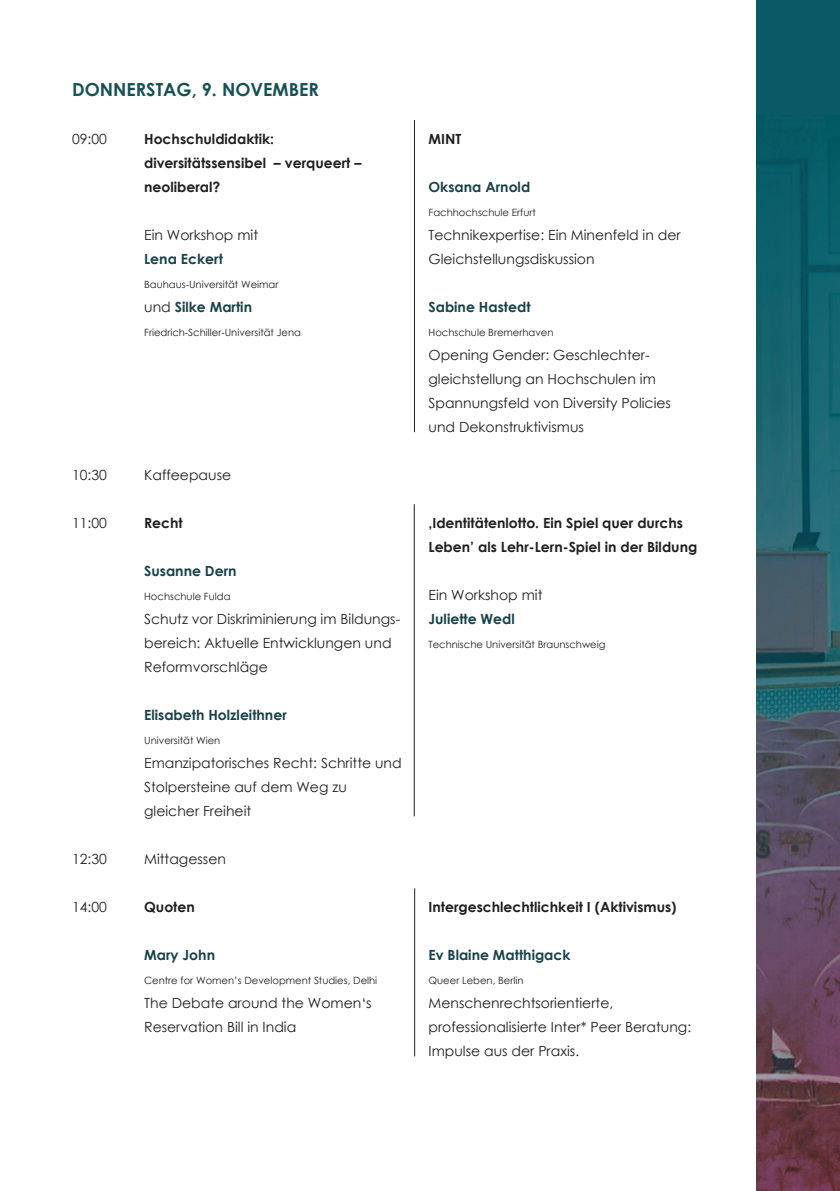
<style>
.page{position:relative;width:840px;height:1191px;background:#fff}
.page>*{position:absolute;margin:0;border:0;box-sizing:border-box;transform-origin:0 0}
.t1{font:700 18px "Century Gothic";color:#175156}
.t2{font:14px/24px "Century Gothic";color:#231f20}
.t3{font:700 14px/24px "Century Gothic";color:#231f20}
.t4{font:700 14px "Century Gothic";color:#19424b}
.t5{font:10px "Century Gothic";color:#231f20}
.s1{font-weight:400;color:#231f20}
</style>
<div class="page">
<img style="left:756px;top:0;width:83px;height:1191px">
<hr style="left:414px;top:120px;width:1px;height:312px;background:#231f20">
<hr style="left:413px;top:504px;width:1px;height:312px;background:#231f20">
<hr style="left:414px;top:888px;width:1px;height:168px;background:#231f20">
<p class="t1" style="left:72px;top:76px;width:248px">DONNERSTAG, 9. NOVEMBER</p>
<p class="t2" style="left:72px;top:127px;width:36px">09:00</p>
<p class="t3" style="left:144px;top:126px;width:131px">Hochschuldidaktik:</p>
<p class="t3" style="left:144px;top:150px;width:219px">diversitätssensibel – verqueert –</p>
<p class="t3" style="left:144px;top:174px;width:78px">neoliberal?</p>
<p class="t2" style="left:144px;top:223px;width:115px">Ein Workshop mit</p>
<p class="t4" style="left:144px;top:248px;width:80px">Lena Eckert</p>
<p class="t5" style="left:144px;top:277px;width:136px">Bauhaus-Universität Weimar</p>
<p class="t4" style="left:144px;top:296px;width:109px"><span class="s1">und</span> Silke Martin</p>
<p class="t5" style="left:144px;top:325px;width:158px">Friedrich-Schiller-Universität Jena</p>
<p class="t2" style="left:72px;top:463px;width:36px">10:30</p>
<p class="t2" style="left:144px;top:463px;width:88px">Kaffeepause</p>
<p class="t2" style="left:72px;top:511px;width:36px">11:00</p>
<p class="t3" style="left:144px;top:510px;width:40px">Recht</p>
<p class="t4" style="left:144px;top:560px;width:94px">Susanne Dern</p>
<p class="t5" style="left:144px;top:589px;width:88px">Hochschule Fulda</p>
<p class="t2" style="left:144px;top:607px;width:257px">Schutz vor Diskriminierung im Bildungs-</p>
<p class="t2" style="left:144px;top:631px;width:249px">bereich: Aktuelle Entwicklungen und</p>
<p class="t2" style="left:144px;top:655px;width:125px">Reformvorschläge</p>
<p class="t4" style="left:144px;top:704px;width:144px">Elisabeth Holzleithner</p>
<p class="t5" style="left:144px;top:733px;width:78px">Universität Wien</p>
<p class="t2" style="left:144px;top:751px;width:259px">Emanzipatorisches Recht: Schritte und</p>
<p class="t2" style="left:144px;top:775px;width:204px">Stolpersteine auf dem Weg zu</p>
<p class="t2" style="left:144px;top:799px;width:109px">gleicher Freiheit</p>
<p class="t2" style="left:72px;top:847px;width:36px">12:30</p>
<p class="t2" style="left:144px;top:847px;width:83px">Mittagessen</p>
<p class="t2" style="left:72px;top:895px;width:36px">14:00</p>
<p class="t3" style="left:144px;top:894px;width:52px">Quoten</p>
<p class="t4" style="left:144px;top:944px;width:72px">Mary John</p>
<p class="t5" style="left:144px;top:973px;width:234px">Centre for Women’s Development Studies, Delhi</p>
<p class="t2" style="left:144px;top:991px;width:229px">The Debate around the Women‘s</p>
<p class="t2" style="left:144px;top:1015px;width:153px">Reservation Bill in India</p>
<p class="t3" style="left:428px;top:126px;width:34px">MINT</p>
<p class="t4" style="left:428px;top:176px;width:103px">Oksana Arnold</p>
<p class="t5" style="left:428px;top:205px;width:109px">Fachhochschule Erfurt</p>
<p class="t2" style="left:428px;top:223px;width:253px">Technikexpertise: Ein Minenfeld in der<br>Gleichstellungsdiskussion</p>
<p class="t4" style="left:428px;top:296px;width:103px">Sabine Hastedt</p>
<p class="t5" style="left:428px;top:325px;width:126px">Hochschule Bremerhaven</p>
<p class="t2" style="left:428px;top:343px;width:223px">Opening Gender: Geschlechter-</p>
<p class="t2" style="left:428px;top:367px;width:244px">gleichstellung an Hochschulen im<br>Spannungsfeld von Diversity Policies und Dekonstruktivismus</p>
<p class="t3" style="left:428px;top:510px;width:270px">‚Identitätenlotto. Ein Spiel quer durchs<br>Leben’ als Lehr-Lern-Spiel in der Bildung</p>
<p class="t2" style="left:428px;top:583px;width:115px">Ein Workshop mit</p>
<p class="t4" style="left:428px;top:608px;width:88px">Juliette Wedl</p>
<p class="t5" style="left:428px;top:637px;width:178px">Technische Universität Braunschweig</p>
<p class="t3" style="left:428px;top:894px;width:249px">Intergeschlechtlichkeit I (Aktivismus)</p>
<p class="t4" style="left:428px;top:944px;width:143px">Ev Blaine Matthigack</p>
<p class="t5" style="left:428px;top:973px;width:96px">Queer Leben, Berlin</p>
<p class="t2" style="left:428px;top:991px;width:186px">Menschenrechtsorientierte,</p>
<p class="t2" style="left:428px;top:1015px;width:264px">professionalisierte Inter* Peer Beratung:<br>Impulse aus der Praxis.</p>
</div>
